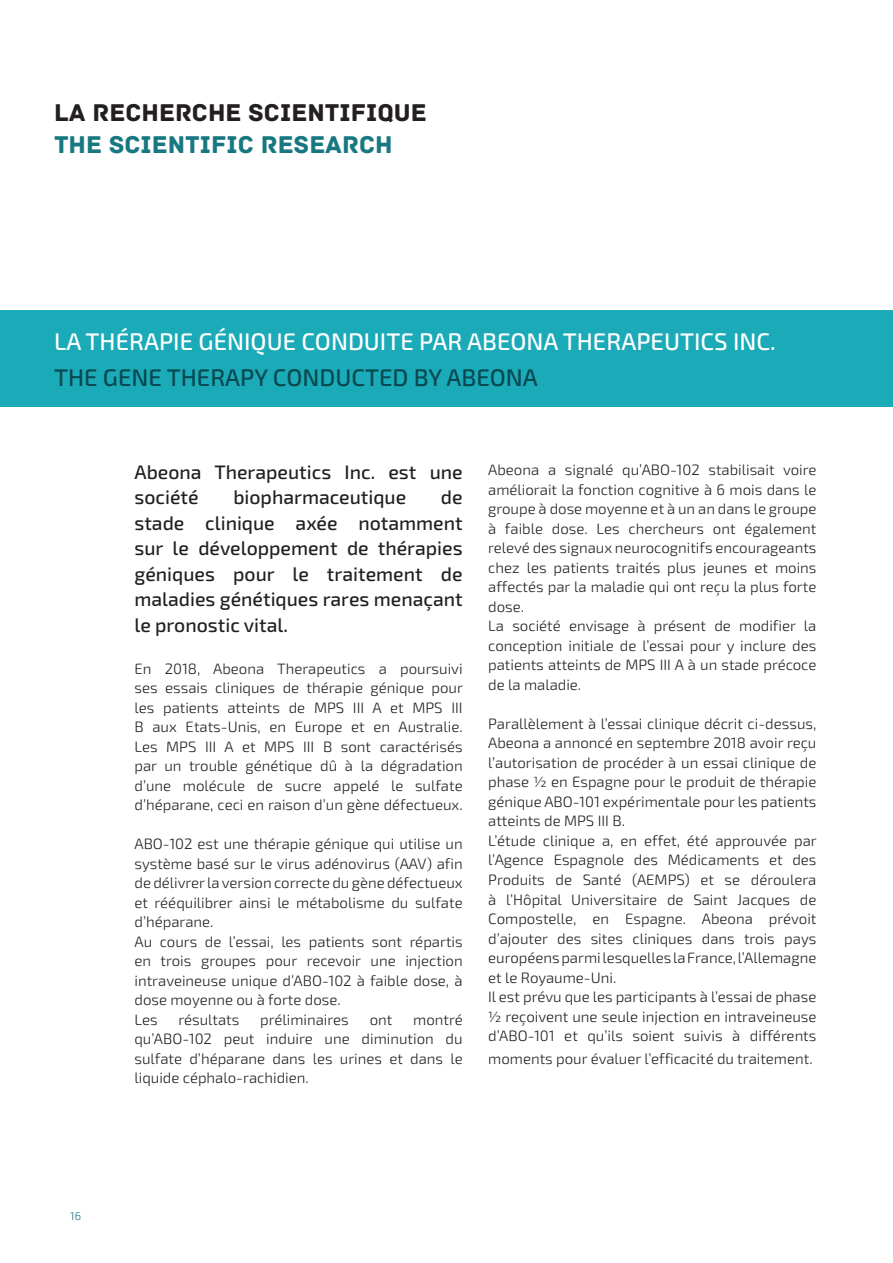
<style>
.page{position:relative;width:893px;height:1263px;background:#fff}
.page>*{position:absolute;margin:0;border:0;box-sizing:border-box;transform-origin:0 0}
.t1{font:25.5px "Archive";color:#231f20}
.t2{font:25.5px "Archive";color:#187882}
.t3{font:500 24px "Exo 2";color:#fff}
.t4{font:500 24px "Exo 2";color:#084850}
.t5{font:500 19.5px/25.5px "Exo 2";color:#231f20}
.t6{font:300 15px/19.5px "Exo 2";color:#231f20}
.t7{font:300 11.25px "Exo 2";color:#187882}
</style>
<div class="page">
<div style="left:0;top:311px;width:893px;height:96px;background:#1baab8"></div>
<h1 class="t1" style="left:54px;top:98px;width:374px">LA RECHERCHE SCIENTIFIQUE</h1>
<h1 class="t2" style="left:54px;top:129px;width:340px">THE SCIENTIFIC RESEARCH</h1>
<h2 class="t3" style="left:54px;top:327px;width:723px">LA THÉRAPIE GÉNIQUE CONDUITE PAR ABEONA THERAPEUTICS INC.</h2>
<h2 class="t4" style="left:54px;top:363px;width:485px">THE GENE THERAPY CONDUCTED BY ABEONA</h2>
<p class="t7" style="left:70px;top:1209px;width:12px">16</p>
<h3 class="t5" style="left:134px;top:459px;width:330px">Abeona Therapeutics Inc. est une société</h3>
<h3 class="t5" style="left:134px;top:485px;width:330px;text-align:justify;text-indent:306px">de stade clinique axée notamment sur le développement de thérapies géniques pour le traitement de maladies génétiques rares menaçant le pronostic vital.</h3>
<p class="t6" style="left:134px;top:659px;width:330px;text-align:justify">En 2018, Abeona Therapeutics a poursuivi ses essais cliniques de thérapie génique pour les patients atteints de MPS III A et MPS III B aux Etats-Unis, en Europe et en Australie.<br>Les MPS III A et MPS III B sont caractérisés par un trouble génétique dû à la dégradation d’une molécule de sucre appelé le sulfate d’héparane, ceci en raison d’un gène défectueux.</p>
<p class="t6" style="left:134px;top:834px;width:330px">ABO-102 est une thérapie génique qui utilise un système basé sur le virus adénovirus (AAV) afin de délivrer la version correcte du gène défectueux et rééquilibrer ainsi le métabolisme du sulfate d’héparane.<br>Au cours de l’essai, les patients sont répartis en trois groupes pour recevoir une injection intraveineuse unique d’ABO-102 à faible dose, à dose moyenne ou à forte dose.<br>Les</p>
<h3 class="t5" style="left:233px;top:485px;width:174px">biopharmaceutique</h3>
<p class="t6" style="left:134px;top:1010px;width:330px;text-align:justify;text-indent:279px">montré qu’ABO-102 peut induire une diminution du sulfate d’héparane dans les urines et dans le liquide céphalo-rachidien.</p>
<p class="t6" style="left:179px;top:1010px;width:62px">résultats</p>
<p class="t6" style="left:260px;top:1010px;width:90px">préliminaires</p>
<p class="t6" style="left:370px;top:1010px;width:24px">ont</p>
<p class="t6" style="left:488px;top:461px;width:330px">Abeona a signalé qu’ABO-102 stabilisait voire améliorait la fonction cognitive à 6 mois dans le groupe à dose moyenne et à un an dans le groupe à faible dose. Les chercheurs ont également relevé des signaux neurocognitifs encourageants chez les patients traités plus jeunes et moins affectés par la maladie qui ont reçu la plus forte dose.<br>La société envisage à présent de modifier la conception initiale de l’essai pour y inclure des patients atteints de MPS III A à un stade précoce de la maladie.</p>
<p class="t6" style="left:488px;top:714px;width:330px">Parallèlement à l’essai clinique décrit ci-dessus, Abeona a annoncé en septembre 2018 avoir reçu l’autorisation de procéder à un essai clinique de phase ½ en Espagne pour le produit de thérapie génique ABO-101 expérimentale pour les patients atteints de MPS III B.<br>L’étude clinique a, en effet, été approuvée par l’Agence Espagnole des Médicaments et des Produits de Santé (AEMPS) et se déroulera à l’Hôpital Universitaire de Saint Jacques de Compostelle, en Espagne. Abeona prévoit d’ajouter des sites cliniques dans trois pays européens parmi lesquelles la France, l’Allemagne et le Royaume-Uni.<br>Il est prévu que les participants à l’essai de phase ½ reçoivent une seule injection en intraveineuse d’ABO-101 et qu’ils soient suivis à différents</p>
<p class="t6" style="left:488px;top:1049px;width:326px">moments pour évaluer l’efficacité du traitement.</p>
</div>
